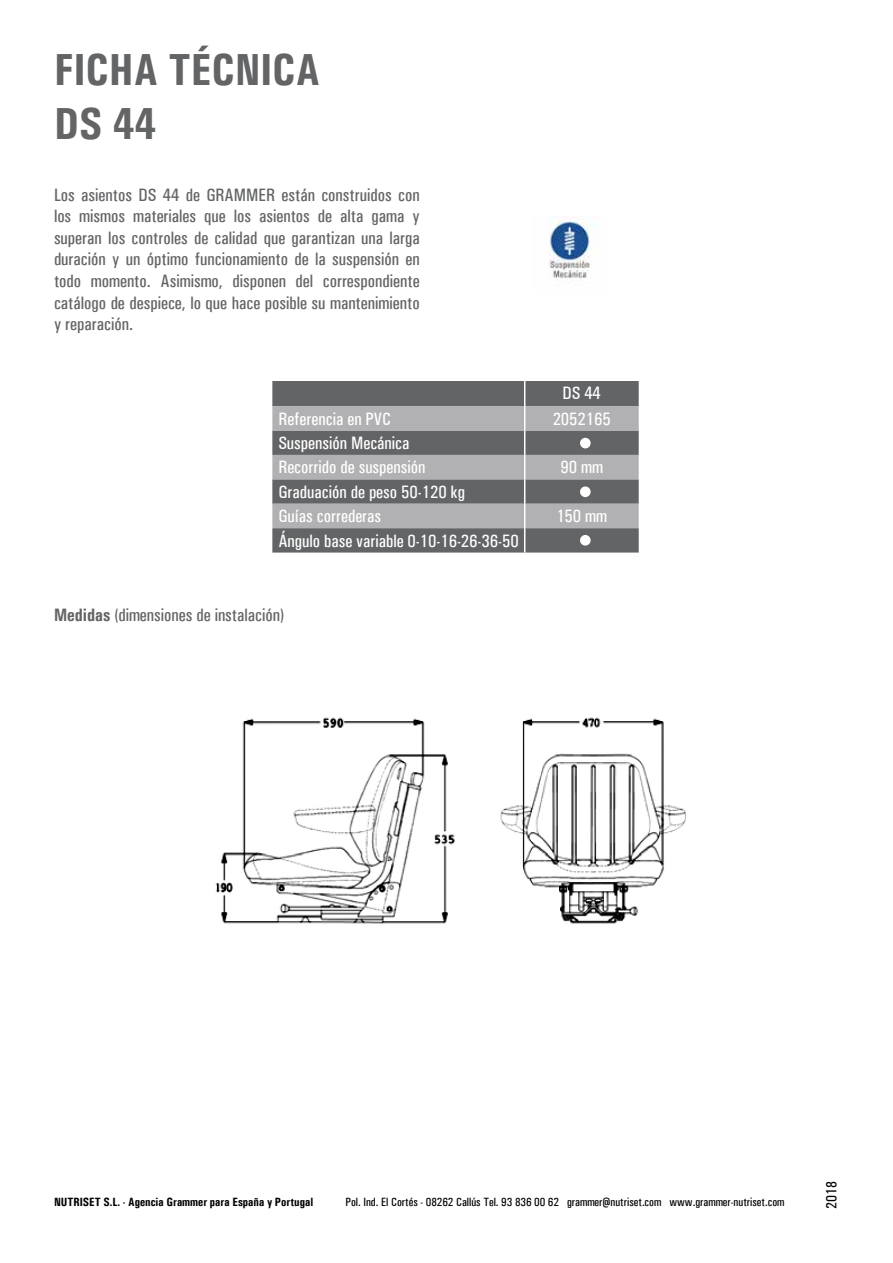
<style>
.page{position:relative;width:893px;height:1263px;background:#fff}
.page>*{position:absolute;margin:0;border:0;box-sizing:border-box;transform-origin:0 0}
.t1{font:700 45px/54px "Univers Condensed";color:#636466}
.t2{font:500 18px/21.6px "Univers Condensed";color:#636466;text-align:justify}
.t3{font:500 18px/24.5px "Univers Condensed";color:#fff}
.t4{font:500 15px "Univers Condensed";color:#000}
.t5{font:500 12px "Univers Condensed";color:#000}
.t6{font:700 12px "Univers Condensed";color:#000}
.s1{font-weight:700}
</style>
<div class="page">
<svg style="left:272px;top:381px;width:367px;height:172px;background:#868688"></svg>
<div style="left:580px;top:438px;width:11px;height:10px;background:#fff;border-radius:50%"></div>
<div style="left:580px;top:486px;width:11px;height:11px;background:#fff;border-radius:50%"></div>
<div style="left:580px;top:535px;width:11px;height:11px;background:#fff;border-radius:50%"></div>
<img style="left:548px;top:216px;width:42px;height:65px">
<img style="left:215px;top:717px;width:471px;height:207px">
<h1 class="t1" style="left:54px;top:42px;width:268px">FICHA TÉCNICA<br>DS 44</h1>
<p class="t2" style="left:54px;top:184px;width:367px">Los asientos DS 44 de GRAMMER están construidos con los mismos materiales que los asientos de alta gama y superan los controles de calidad que garantizan una larga duración y un óptimo funcionamiento de la suspensión en todo momento. Asimismo, disponen del correspondiente catálogo de despiece, lo que hace posible su mantenimiento y reparación.</p>
<p class="t3" style="left:562px;top:381px;width:40px">DS 44</p>
<p class="t3" style="left:278px;top:406px;width:114px">Referencia en PVC</p>
<p class="t3" style="left:553px;top:406px;width:60px">2052165</p>
<p class="t3" style="left:278px;top:431px;width:149px">Suspensión Mecánica<br>Recorrido de suspensión</p>
<p class="t3" style="left:560px;top:455px;width:44px">90 mm</p>
<p class="t3" style="left:278px;top:479px;width:188px">Graduación de peso 50-120 kg<br>Guías correderas</p>
<p class="t3" style="left:278px;top:528px;width:242px">Ángulo base variable 0-10-16-26-36-50</p>
<p class="t2" style="left:54px;top:604px;width:232px"><span class="s1">Medidas</span> (dimensiones de instalación)</p>
<p class="t3" style="left:556px;top:504px;width:52px">150 mm</p>
<p class="t6" style="left:54px;top:1194px;width:261px">NUTRISET S.L. - Agencia Grammer para España y Portugal</p>
<p class="t5" style="left:345px;top:1195px;width:440px">Pol. Ind. El Cortés - 08262 Callús Tel. 93 836 00 62 grammer@nutriset.com www.grammer-nutriset.com</p>
<p class="t4" style="left:822px;top:1209px;width:29px;rotate:-90deg">2018</p>
</div>
